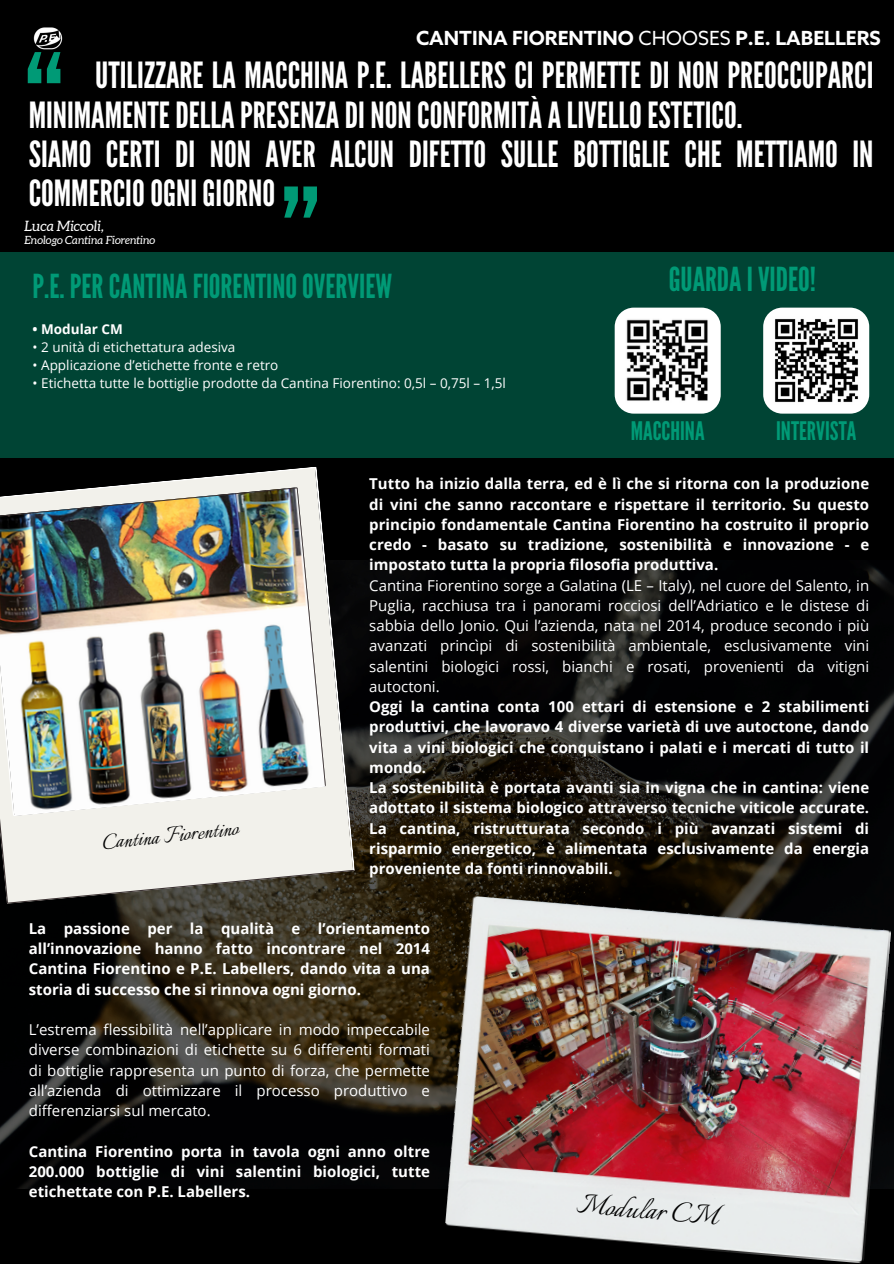
<style>
.page{position:relative;width:894px;height:1264px;background:#fff}
.page>*{position:absolute;margin:0;border:0;box-sizing:border-box;transform-origin:0 0}
.t1{font:129px "League Gothic";color:#009a76}
.t2{font:36px/39.3px "League Gothic";color:#fff}
.t3{font:34.65px "Italianno";color:#000}
.t4{font:33px "League Gothic";color:#009a76}
.t5{font:26.25px "Italianno";color:#000}
.t6{font:25.5px "League Gothic";color:#009a76}
.t7{font:700 19.5px "Azo Sans";color:#fff}
.t8{font:700 15px/20.2px "Open Sans";color:#fff;text-align:justify}
.t9{font:15px/20.2px "Open Sans";color:#fff;text-align:justify}
.t10{font:italic 14.25px "Aleo";color:#fff}
.t11{font:13.5px "Open Sans";color:#fff}
.t12{font:700 13.5px "Open Sans";color:#fff}
.t13{font:italic 11.25px "Aleo";color:#fff}
.s1{font-weight:400}
</style>
<div class="page">
<div style="left:0;top:0;width:893px;height:1263px;background:#000"></div>
<img style="left:0;top:560px;width:893px;height:628px">
<div style="left:0;top:252px;width:893px;height:206px;background:#004434"></div>
<img style="left:33px;top:27px;width:30px;height:23px">
<svg style="left:0;top:870px;width:354px;height:33px"></svg>
<img style="left:0;top:467px;width:355px;height:403px">
<img style="left:444px;top:895px;width:447px;height:368px">
<img style="left:763px;top:307px;width:106px;height:106px;border-radius:19px">
<img style="left:614px;top:307px;width:106px;height:106px;border-radius:19px">
<p class="t7" style="left:416px;top:25px;width:466px">CANTINA FIORENTINO <span class="s1">CHOOSES</span> P.E. LABELLERS</p>
<p class="t2" style="left:29px;top:56px;width:846px;text-indent:67px">UTILIZZARE LA MACCHINA P.E. LABELLERS CI PERMETTE DI NON PREOCCUPARCI MINIMAMENTEDELLAPRESENZADINONCONFORMITÀALIVELLOESTETICO.<br>SIAMO CERTI DI NON AVER ALCUN DIFETTO SULLE BOTTIGLIE CHE METTIAMO IN COMMERCIOOGNIGIORNO</p>
<h1 class="t10" style="left:24px;top:218px;width:81px">Luca Miccoli,</h1>
<p class="t13" style="left:24px;top:234px;width:132px">Enologo Cantina Fiorentino</p>
<p class="t1" style="left:24px;top:26px;width:41px">“</p>
<h3 class="t1" style="left:281px;top:161px;width:41px">”</h3>
<h3 class="t4" style="left:33px;top:267px;width:361px">P.E.PERCANTINAFIORENTINOOVERVIEW</h3>
<p class="t12" style="left:33px;top:319px;width:92px">• Modular CM</p>
<p class="t11" style="left:33px;top:337px;width:204px">• 2 unità di etichettatura adesiva</p>
<p class="t11" style="left:33px;top:355px;width:247px">• Applicazione d’etichette fronte e retro</p>
<p class="t11" style="left:33px;top:373px;width:474px">• Etichetta tutte le bottiglie prodotte da Cantina Fiorentino: 0,5l – 0,75l – 1,5l</p>
<p class="t4" style="left:668px;top:260px;width:149px">GUARDAIVIDEO!</p>
<p class="t5" style="left:100px;top:827px;width:138px;rotate:-6deg">Cantina Fiorentino</p>
<p class="t6" style="left:630px;top:416px;width:75px">MACCHINA</p>
<h4 class="t6" style="left:775px;top:416px;width:82px">INTERVISTA</h4>
<p class="t8" style="left:369px;top:473px;width:501px">Tutto ha inizio dalla terra, ed è lì che si ritorna con la produzione di vini che sanno raccontare e rispettare il territorio. Su questo principio fondamentale Cantina Fiorentino ha costruito il proprio credo - basato su tradizione, sostenibilità e innovazione - e impostato tutta la propria filosofia produttiva.</p>
<p class="t9" style="left:369px;top:574px;width:501px">Cantina Fiorentino sorge a Galatina (LE – Italy), nel cuore del Salento, in Puglia, racchiusa tra i panorami rocciosi dell’Adriatico e le distese di sabbia dello Jonio. Qui l’azienda, nata nel 2014, produce secondo i più avanzati princìpi di sostenibilità ambientale, esclusivamente vini salentini biologici rossi, bianchi e rosati, provenienti da vitigni autoctoni.</p>
<h6 class="t8" style="left:369px;top:696px;width:501px;text-align:left">Oggi la cantina conta 100 ettari di estensione e 2 stabilimenti produttivi, che lavoravo 4 diverse varietà di uve autoctone, dando vita a vini biologici che conquistano i palati e i mercati di tutto il mondo.<br>La sostenibilità è portata avanti sia in vigna che in cantina: viene adottato il sistema biologico attraverso tecniche viticole accurate.</h6>
<p class="t8" style="left:369px;top:817px;width:501px">La cantina, ristrutturata secondo i più avanzati sistemi di risparmio energetico, è alimentata esclusivamente da energia proveniente da fonti rinnovabili.</p>
<p class="t8" style="left:29px;top:917px;width:402px">La passione per la qualità e l’orientamento all’innovazione hanno fatto incontrare nel 2014<br>Cantina Fiorentino e P.E. Labellers, dando vita a una storia di successo che si rinnova ogni giorno.</p>
<p class="t9" style="left:29px;top:1019px;width:402px">L’estrema flessibilità nell’applicare in modo impeccabile diverse combinazioni di etichette su 6 differenti formati di bottiglie rappresenta un punto di forza, che permette all’azienda di ottimizzare il processo produttivo e differenziarsi sul mercato.</p>
<p class="t8" style="left:29px;top:1140px;width:402px">Cantina Fiorentino porta in tavola ogni anno oltre 200.000 bottiglie di vini salentini biologici, tutte etichettate con P.E. Labellers.</p>
<p class="t3" style="left:578px;top:1184px;width:143px;rotate:5deg">Modular CM</p>
</div>
